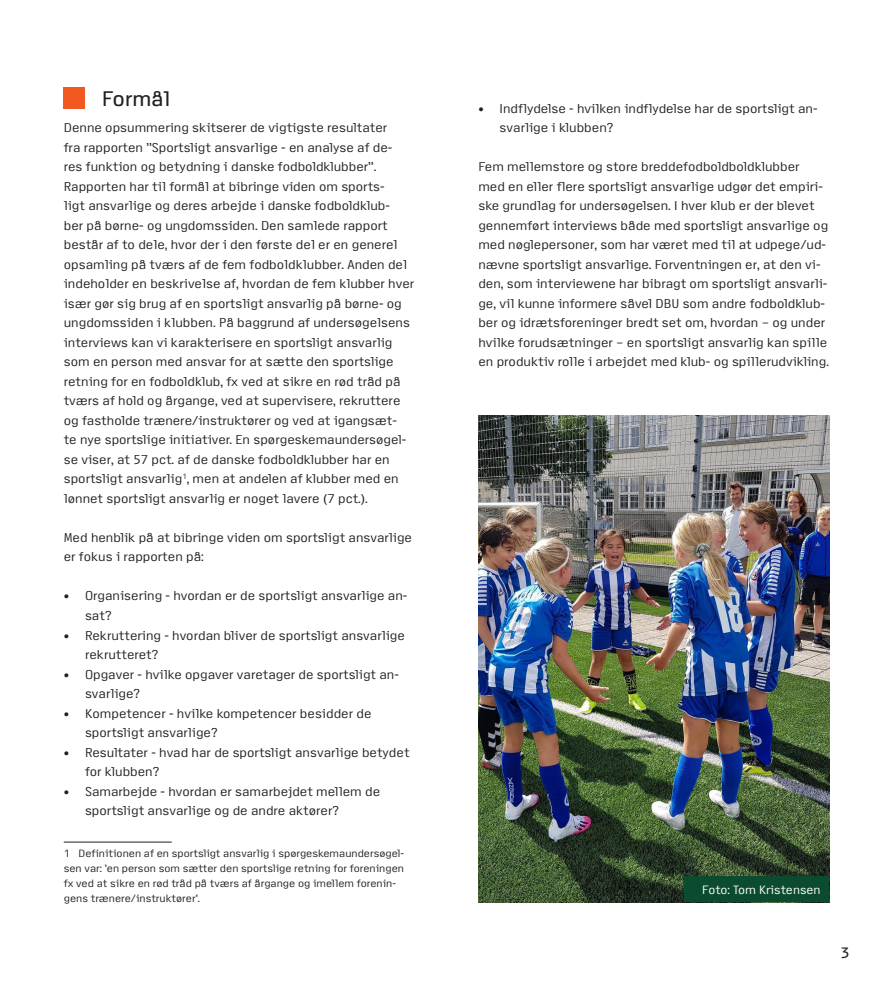
<style>
.page{position:relative;width:893px;height:1000px;background:#fff}
.page>*{position:absolute;margin:0;border:0;box-sizing:border-box;transform-origin:0 0}
.Rubrik{font:21px "Access";color:#231f20}
.t1{font:15px "Access";color:#231f20}
.Brødtekst{font:12.75px/19.5px "Access";color:#231f20}
.t2{font:12px "Access";color:#fff}
.Fodnoter{font:10.5px/15px "Access";color:#231f20}
</style>
<div class="page">
<hr style="left:64px;top:841px;width:108px;height:1px;background:#231f20">
<div style="left:64px;top:87px;width:21px;height:21px;background:#f15921"></div>
<img style="left:478px;top:416px;width:351px;height:485px">
<div style="left:685px;top:876px;width:144px;height:25px;background:#0b4c30"></div>
<p class="Rubrik" style="left:102px;top:88px;width:70px">Formål</p>
<p class="Brødtekst" style="left:64px;top:118px;width:352px">Denne opsummering skitserer de vigtigste resultater<br>fra rapporten ”Sportsligt ansvarlige - en analyse af de&shy;res funktion og betydning i danske fodboldklubber”.<br>Rapporten har til formål at bibringe viden om sports-<br>ligt ansvarlige og deres arbejde i danske fodboldklub-<br>ber på børne- og ungdomssiden. Den samlede rapport består af to dele, hvor der i den første del er en generel opsamling på tværs af de fem fodboldklubber. Anden del indeholder en beskrivelse af, hvordan de fem klubber hver især gør sig brug af en sportsligt ansvarlig på børne- og ungdomssiden i klubben. På baggrund af undersøgelsens interviews kan vi karakterisere en sportsligt ansvarlig som en person med ansvar for at sætte den sportslige retning for en fodboldklub, fx ved at sikre en rød tråd på tværs af hold og årgange, ved at supervisere, rekruttere og fastholde trænere/instruktører og ved at igangsæt-<br>te nye sportslige initiativer. En spørgeskemaundersøgel&shy;se viser, at 57 pct. af de danske fodboldklubber har en sportsligt ansvarlig<sup>1</sup>, men at andelen af klubber med en lønnet sportsligt ansvarlig er noget lavere (7 pct.).</p>
<p class="Brødtekst" style="left:64px;top:527px;width:350px">Med henblik på at bibringe viden om sportsligt ansvarlige er fokus i rapporten på:</p>
<p class="Brødtekst" style="left:85px;top:586px;width:324px;text-indent:-21px">• Organisering - hvordan er de sportsligt ansvarlige an&shy;sat?</p>
<p class="Brødtekst" style="left:85px;top:625px;width:321px;text-indent:-21px">• Rekruttering - hvordan bliver de sportsligt ansvarlige rekrutteret?</p>
<p class="Brødtekst" style="left:85px;top:664px;width:315px;text-indent:-21px">• Opgaver - hvilke opgaver varetager de sportsligt an&shy;svarlige?</p>
<p class="Brødtekst" style="left:85px;top:703px;width:288px;text-indent:-21px">• Kompetencer - hvilke kompetencer besidder de sportsligt ansvarlige?</p>
<p class="Brødtekst" style="left:85px;top:742px;width:326px;text-indent:-21px">• Resultater - hvad har de sportsligt ansvarlige betydet for klubben?</p>
<p class="Brødtekst" style="left:85px;top:781px;width:297px;text-indent:-21px">• Samarbejde - hvordan er samarbejdet mellem de sportsligt ansvarlige og de andre aktører?</p>
<p class="Fodnoter" style="left:64px;top:845px;width:342px">1 Definitionen af en sportsligt ansvarlig i spørgeskemaundersøgel&shy;sen var: ’en person som sætter den sportslige retning for foreningen fx ved at sikre en rød tråd på tværs af årgange og imellem forenin&shy;gens trænere/instruktører’.</p>
<p class="Brødtekst" style="left:500px;top:98px;width:319px;text-indent:-21px">• Indflydelse - hvilken indflydelse har de sportsligt an&shy;svarlige i klubben?</p>
<p class="Brødtekst" style="left:478px;top:157px;width:352px">Fem mellemstore og store breddefodboldboldklubber med en eller flere sportsligt ansvarlige udgør det empiri&shy;ske grundlag for undersøgelsen. I hver klub er der blevet gennemført interviews både med sportsligt ansvarlige og med nøglepersoner, som har været med til at udpege/ud&shy;nævne sportsligt ansvarlige. Forventningen er, at den vi&shy;den, som interviewene har bibragt om sportsligt ansvarli&shy;ge, vil kunne informere såvel DBU som andre fodboldklub&shy;ber og idrætsforeninger bredt set om, hvordan – og under hvilke forudsætninger – en sportsligt ansvarlig kan spille en produktiv rolle i arbejdet med klub- og spillerudvikling.</p>
<p class="t2" style="left:702px;top:882px;width:120px">Foto: Tom Kristensen</p>
<p class="t1" style="left:841px;top:945px;width:10px">3</p>
</div>
